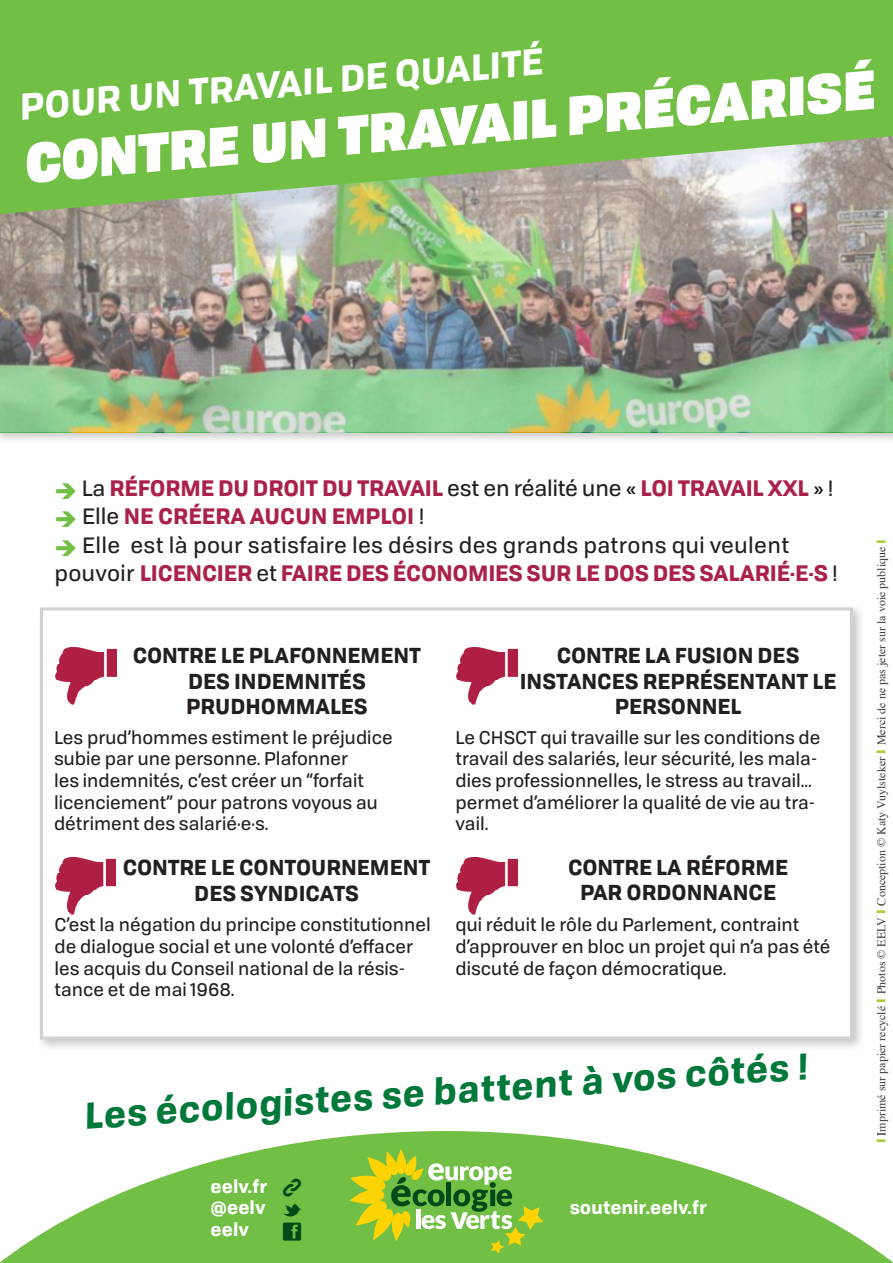
<style>
.page{position:relative;width:893px;height:1263px;background:#fff}
.page>*{position:absolute;margin:0;border:0;box-sizing:border-box;transform-origin:0 0}
.t1{font:900 52.5px "Tofino";color:#fff}
.t2{font:700 36px "Tofino";color:#00783a}
.t3{font:700 36px "Tofino";color:#fff}
.t4{font:21.75px/28.5px "Tofino";letter-spacing:.015em;color:#231f20}
.t5{font:700 21.75px "Tofino";letter-spacing:-.01em;color:#aa224a}
.t6{font:700 21px/25.2px "Tofino";color:#231f20;text-align:center}
.t7{font:18px/21.6px "Tofino";color:#231f20}
.t8{font:700 18px "Tofino";color:#fff}
.t9{font:12px "Times";color:#3e3e3f}
.s1{color:#71bf44}
.s2{font-weight:400;color:#231f20}
.s3{font-weight:700;color:#aa224a}
.s4{font-family:"Arial";font-weight:900;color:#abcf38}
.s5{color:#231f20}
</style>
<div class="page">
<div style="left:36px;top:603px;width:829px;height:449px;background:#231f20;opacity:.25"></div>
<div style="left:40px;top:607px;width:813px;height:432px;background:#fff;border:3px solid #d1d2d4"></div>
<div style="left:0;top:110px;width:893px;height:335px;background:#231f20;opacity:.25"></div>
<img style="left:0;top:214px;width:893px;height:218px">
<svg style="left:0;top:1131px;width:893px;height:132px;fill:#71bf44"></svg>
<svg style="left:349px;top:1149px;width:195px;height:104px;background:#89be44"></svg>
<img style="left:456px;top:647px;width:61px;height:58px">
<img style="left:456px;top:857px;width:61px;height:58px">
<img style="left:55px;top:647px;width:61px;height:58px">
<img style="left:55px;top:857px;width:61px;height:58px">
<svg style="left:0;top:0;width:893px;height:214px;background:#7ebe56"></svg>
<svg style="left:283px;top:1179px;width:18px;height:18px"></svg>
<svg style="left:283px;top:1222px;width:18px;height:18px"></svg>
<svg style="left:283px;top:1204px;width:18px;height:12px"></svg>
<p class="t3" style="left:16px;top:77px;width:527px;rotate:-5deg">POUR UN TRAVAIL DE QUALITÉ</p>
<p class="t1" style="left:20px;top:117px;width:855px;rotate:-5deg">CONTRE UN TRAVAIL PRÉCARISÉ</p>
<p class="t5" style="left:55px;top:470px;width:781px"><span class="s1">➔</span> <span class="s2">La</span> RÉFORME DU DROIT DU TRAVAIL <span class="s2">est en réalité une «</span> LOI TRAVAIL XXL <span class="s2">» !</span></p>
<p class="t5" style="left:55px;top:498px;width:371px"><span class="s1">➔</span> <span class="s2">Elle</span> NE CRÉERA AUCUN EMPLOI <span class="s2">!</span></p>
<p class="t4" style="left:55px;top:529px;width:785px"><span class="s1">➔</span> Elle est là pour satisfaire les désirs des grands patrons qui veulent pouvoir <span class="s3">LICENCIER</span> et <span class="s3">FAIRE DES ÉCONOMIES SUR LE DOS DES SALARIÉ·E·S</span> !</p>
<p class="t6" style="left:133px;top:641px;width:290px">CONTRE LE PLAFONNEMENT<br>DES INDEMNITÉS<br>PRUDHOMMALES</p>
<p class="t7" style="left:54px;top:725px;width:340px">Les prud’hommes estiment le préjudice subie par une personne. Plafonner<br>les indemnités, c’est créer un “forfait licenciement” pour patrons voyous au détriment des salarié·e·s.</p>
<p class="t6" style="left:123px;top:853px;width:309px">CONTRE LE CONTOURNEMENT</p>
<p class="t6" style="left:194px;top:879px;width:166px">DES SYNDICATS</p>
<p class="t6" style="left:520px;top:641px;width:318px">CONTRE LA FUSION DES<br>INSTANCES REPRÉSENTANT LE<br>PERSONNEL</p>
<p class="t7" style="left:455px;top:725px;width:367px">Le CHSCT qui travaille sur les conditions de travail des salariés, leur sécurité, les mala&shy;dies professionnelles, le stress au travail... permet d’améliorer la qualité de vie au tra&shy;vail.</p>
<p class="t6" style="left:568px;top:853px;width:222px">CONTRE LA RÉFORME</p>
<p class="t6" style="left:580px;top:878px;width:197px">PAR ORDONNANCE</p>
<p class="t7" style="left:55px;top:913px;width:378px">C’est la négation du principe constitutionnel de dialogue social et une volonté d’effacer les acquis du Conseil national de la résis&shy;tance et de mai 1968.</p>
<p class="t7" style="left:455px;top:913px;width:376px">qui réduit le rôle du Parlement, contraint d’approuver en bloc un projet qui n’a pas été discuté de façon démocratique.</p>
<p class="t2" style="left:82px;top:1087px;width:727px;rotate:-4deg">Les écologistes se battent à vos côtés !</p>
<p class="t8" style="left:211px;top:1171px;width:58px">eelv.fr</p>
<p class="t8" style="left:211px;top:1193px;width:56px">@eelv</p>
<p class="t8" style="left:211px;top:1214px;width:40px">eelv</p>
<p class="t8" style="left:570px;top:1193px;width:139px">soutenir.eelv.fr</p>
<p class="t9" style="left:870px;top:1143px;width:606px;rotate:-90deg"><span class="s4">I</span> <span class="s5">I</span>mprimé sur papier recyclé <span class="s4">I</span> Photos © EELV <span class="s4">I</span> Conception © Katy Vuylsteker <span class="s4">I</span> Merci de ne pas jeter sur la voie publique <span class="s4">I</span></p>
</div>
